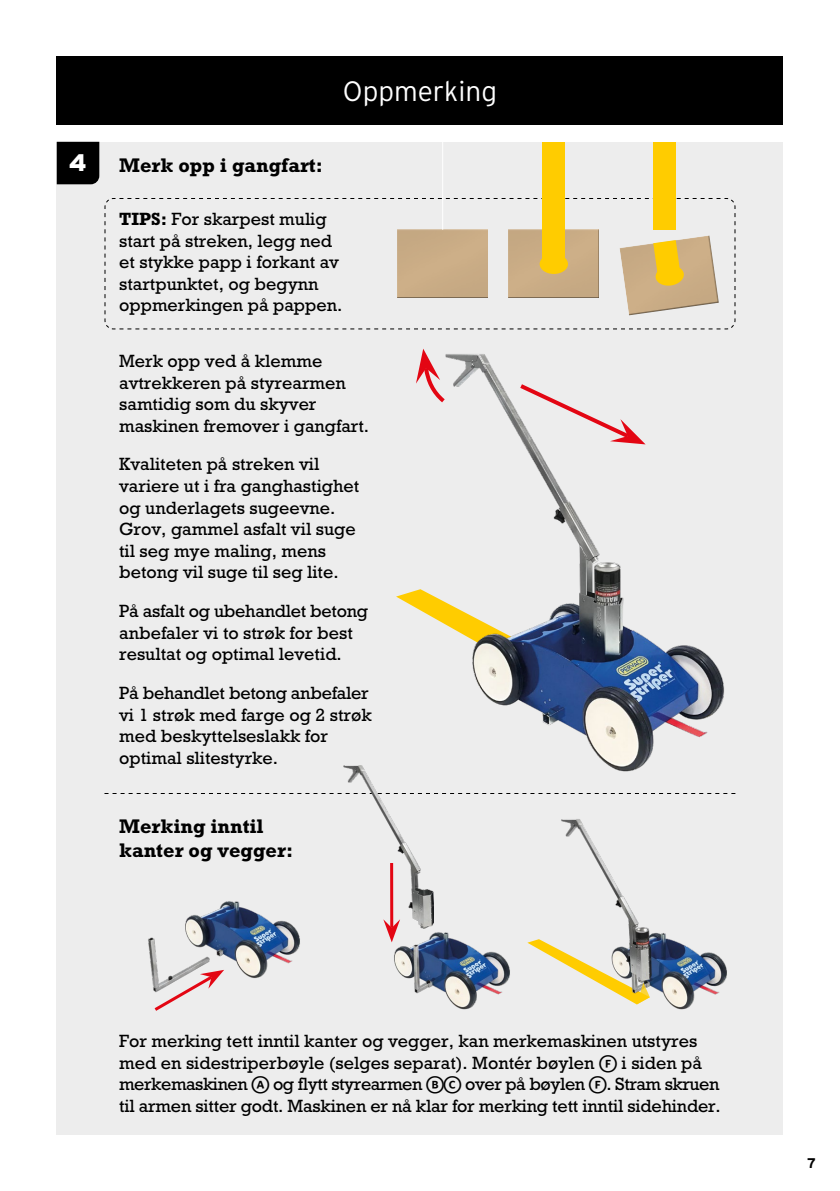
<style>
.page{position:relative;width:840px;height:1191px;background:#fff}
.page>*{position:absolute;margin:0;border:0;box-sizing:border-box;transform-origin:0 0}
.t1{font:300 28px "Interstate";color:#fff}
.t2{font:900 24px "Interstate";color:#fff}
.t3{font:700 20px/24px "Rockwell Std";color:#000}
.t4{font:18px/21.6px "Rockwell Std";color:#000}
.t5{font:700 14px "Interstate";color:#000}
.s1{font-weight:700}
.s2{font-family:"Whitney Index White Round Bd"}
</style>
<div class="page">
<div style="left:57px;top:142px;width:725px;height:992px;background:#ededed"></div>
<svg style="left:104px;top:197px;width:631px;height:133px"></svg>
<div style="left:57px;top:57px;width:725px;height:68px;background:#000"></div>
<div style="left:57px;top:142px;width:42px;height:42px;background:#000"></div>
<svg style="left:104px;top:793px;width:631px;height:1px"></svg>
<svg style="left:416px;top:349px;width:27px;height:54px"></svg>
<img style="left:148px;top:901px;width:152px;height:77px">
<svg style="left:151px;top:969px;width:73px;height:42px"></svg>
<img style="left:394px;top:932px;width:116px;height:78px">
<img style="left:343px;top:765px;width:90px;height:164px">
<img style="left:561px;top:819px;width:166px;height:190px">
<svg style="left:527px;top:939px;width:122px;height:65px"></svg>
<hr style="left:390px;top:863px;width:3px;height:64px;background:#e30613">
<svg style="left:383px;top:919px;width:17px;height:23px"></svg>
<svg style="left:396px;top:589px;width:47px;height:34px"></svg>
<img style="left:443px;top:354px;width:281px;height:418px">
<svg style="left:515px;top:381px;width:130px;height:63px"></svg>
<div style="left:393px;top:227px;width:96px;height:72px;background:#ededed"></div>
<div style="left:395px;top:229px;width:93px;height:69px;background:#c9ac86"></div>
<div style="left:504px;top:227px;width:96px;height:72px;background:#ededed"></div>
<div style="left:506px;top:229px;width:93px;height:69px;background:#c9ac85"></div>
<div style="left:541px;top:142px;width:23px;height:125px;background:#fc0"></div>
<div style="left:652px;top:142px;width:23px;height:88px;background:#fc0"></div>
<hr style="left:442px;top:142px;width:1px;height:88px;background:#fff">
<div style="left:539px;top:254px;width:28px;height:20px;background:#fc0;border-radius:50%"></div>
<svg style="left:615px;top:233px;width:105px;height:84px"></svg>
<h2 class="t2" style="left:69px;top:149px;width:19px">4</h2>
<p class="t3" style="left:119px;top:153px;width:205px">Merk opp i gangfart:</p>
<h1 class="t1" style="left:343px;top:75px;width:155px">Oppmerking</h1>
<p class="t4" style="left:119px;top:208px;width:224px"><span class="s1">TIPS:</span> For skarpest mulig start på streken, legg ned et stykke papp i forkant av startpunktet, og begynn oppmerkingen på pappen.</p>
<p class="t4" style="left:119px;top:350px;width:251px">Merk opp ved å klemme avtrekkeren på styrearmen samtidig som du skyver maskinen fremover i gangfart.</p>
<p class="t4" style="left:119px;top:453px;width:241px">Kvaliteten på streken vil variere ut i fra ganghastighet og underlagets sugeevne.<br>Grov, gammel asfalt vil suge til seg mye maling, mens betong vil suge til seg lite.</p>
<p class="t4" style="left:119px;top:600px;width:250px">På asfalt og ubehandlet betong anbefaler vi to strøk for best resultat og optimal levetid.</p>
<p class="t4" style="left:119px;top:682px;width:254px">På behandlet betong anbefaler vi 1 strøk med farge og 2 strøk med beskyttelseslakk for optimal slitestyrke.</p>
<p class="t3" style="left:119px;top:814px;width:175px">Merking inntil kanter og vegger:</p>
<p class="t4" style="left:119px;top:1030px;width:602px">For merking tett inntil kanter og vegger, kan merkemaskinen utstyres med en sidestriperbøyle (selges separat). Montér bøylen <span class="s2">F</span> i siden på merkemaskinen <span class="s2">A</span> og flytt styrearmen <span class="s2">BC</span> over på bøylen <span class="s2">F</span>. Stram skruen til armen sitter godt. Maskinen er nå klar for merking tett inntil sidehinder.</p>
<p class="t5" style="left:806px;top:1154px;width:10px">7</p>
</div>
